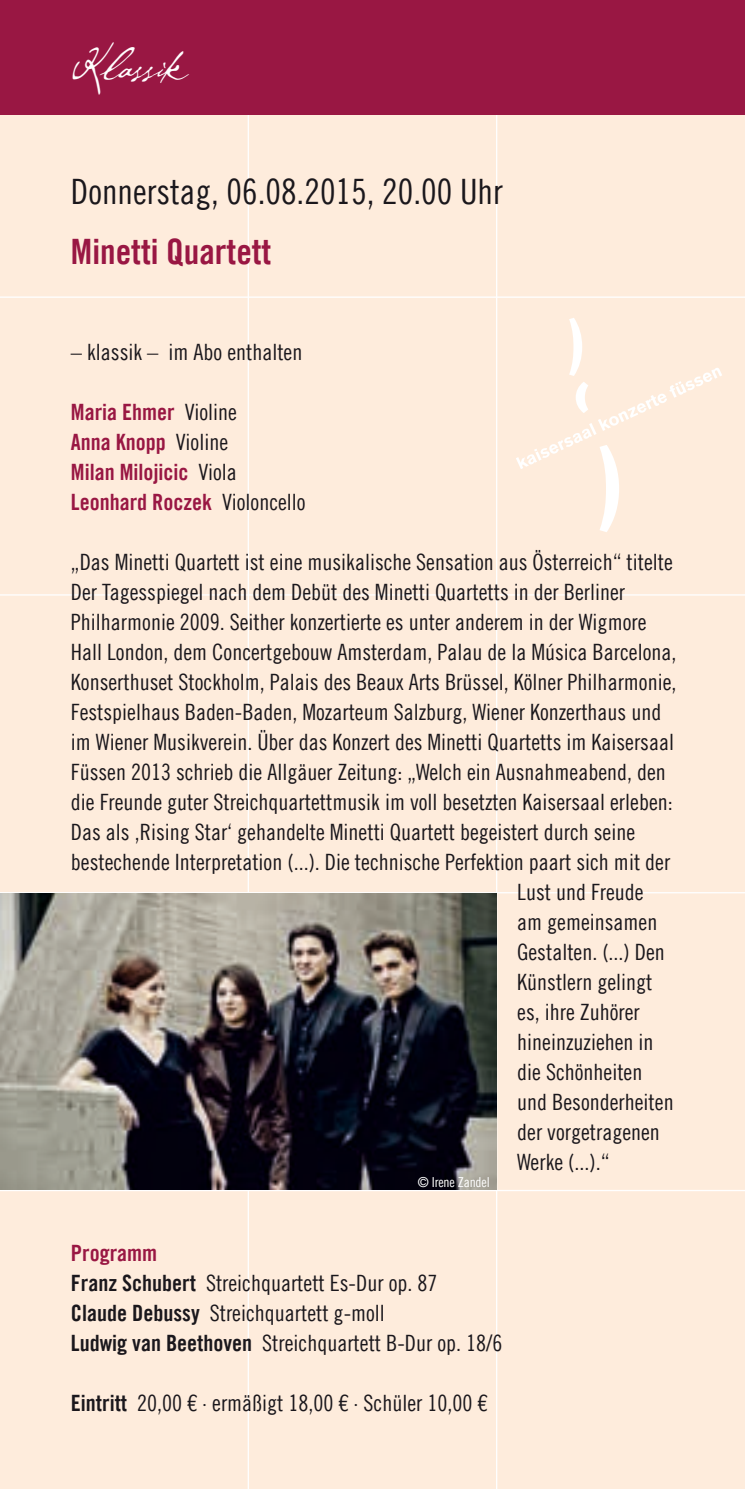
<style>
.page{position:relative;width:745px;height:1489px;background:#fff}
.page>*{position:absolute;margin:0;border:0;box-sizing:border-box;transform-origin:0 0}
.t1{font:45px "P22 Cezanne";color:#fff}
.t2{font:35px "Trade Gothic LT Com Cn 18";color:#1a171c}
.t3{font:35px "Trade Gothic LT Com Bd Cn 20";color:#991743}
.t4{font:22.5px/30px "Trade Gothic LT Com Cn 18";color:#1a171c}
.t5{font:22.5px/30px "Trade Gothic LT Com Bd Cn 20";color:#991743}
.t6{font:13.75px "Trade Gothic LT Com Cn 18";letter-spacing:-.01em;color:#fff}
.s1{font-family:"Trade Gothic LT Com Cn 18";color:#1a171c}
.s2{font-family:"Trade Gothic LT Com Bd Cn 20"}
</style>
<div class="page">
<div style="left:0;top:0;width:744px;height:1488px;background:#feecdc"></div>
<hr style="left:247px;top:0;width:2px;height:1488px;background:#fff">
<hr style="left:495px;top:0;width:2px;height:1488px;background:#fff">
<hr style="left:0;top:296px;width:744px;height:2px;background:#fff">
<hr style="left:0;top:594px;width:744px;height:1px;background:#fff">
<hr style="left:0;top:892px;width:744px;height:1px;background:#fff">
<hr style="left:0;top:1189px;width:744px;height:2px;background:#fff">
<div style="left:0;top:0;width:744px;height:115px;background:#991743"></div>
<img style="left:0;top:893px;width:495px;height:296px">
<svg style="left:516px;top:318px;width:205px;height:214px"></svg>
<h1 class="t1" style="left:71px;top:35px;width:119px">Klassik</h1>
<h2 class="t2" style="left:71px;top:171px;width:433px">Donnerstag, 06.08.2015, 20.00 Uhr</h2>
<h2 class="t3" style="left:71px;top:230px;width:202px">Minetti Quartett</h2>
<p class="t4" style="left:71px;top:337px;width:233px">– klassik – im Abo enthalten</p>
<p class="t5" style="left:71px;top:397px;width:236px">Maria Ehmer <span class="s1">Violine<br></span>Anna Knopp <span class="s1">Violine<br></span>Milan Milojicic <span class="s1">Viola<br></span>Leonhard Roczek <span class="s1">Violoncello</span></p>
<p class="t4" style="left:71px;top:547px;width:603px">„Das Minetti Quartett ist eine musikalische Sensation aus Österreich“ titelte</p>
<p class="t4" style="left:71px;top:577px;width:555px">Der Tagesspiegel nach dem Debüt des Minetti Quartetts in der Berliner</p>
<p class="t4" style="left:71px;top:607px;width:576px">Philharmonie 2009. Seither konzertierte es unter anderem in der Wigmore</p>
<p class="t4" style="left:71px;top:637px;width:606px">Hall London, dem Concertgebouw Amsterdam, Palau de la Música Barcelona,</p>
<p class="t4" style="left:71px;top:667px;width:606px">Konserthuset Stockholm, Palais des Beaux Arts Brüssel, Kölner Philharmonie,</p>
<p class="t4" style="left:71px;top:697px;width:591px">Festspielhaus Baden-Baden, Mozarteum Salzburg, Wiener Konzerthaus und</p>
<p class="t4" style="left:71px;top:727px;width:604px">im Wiener Musikverein. Über das Konzert des Minetti Quartetts im Kaisersaal</p>
<p class="t4" style="left:71px;top:757px;width:596px">Füssen 2013 schrieb die Allgäuer Zeitung: „Welch ein Ausnahmeabend, den</p>
<p class="t4" style="left:71px;top:787px;width:603px">die Freunde guter Streichquartettmusik im voll besetzten Kaisersaal erleben:</p>
<p class="t4" style="left:71px;top:817px;width:565px">Das als ‚Rising Star‘ gehandelte Minetti Quartett begeistert durch seine</p>
<p class="t4" style="left:71px;top:847px;width:600px">bestechende Interpretation (...). Die technische Perfektion paart sich mit der</p>
<p class="t4" style="left:517px;top:877px;width:128px">Lust und Freude</p>
<p class="t4" style="left:517px;top:907px;width:141px">am gemeinsamen</p>
<p class="t4" style="left:517px;top:937px;width:149px">Gestalten. (...) Den</p>
<p class="t4" style="left:517px;top:967px;width:136px">Künstlern gelingt</p>
<p class="t4" style="left:517px;top:997px;width:124px">es, ihre Zuhörer</p>
<p class="t4" style="left:517px;top:1027px;width:138px">hineinzuziehen in</p>
<p class="t4" style="left:517px;top:1057px;width:126px">die Schönheiten</p>
<p class="t4" style="left:517px;top:1087px;width:158px">und Besonderheiten</p>
<p class="t4" style="left:517px;top:1117px;width:144px">der vorgetragenen</p>
<p class="t4" style="left:517px;top:1147px;width:94px">Werke (...).“</p>
<p class="t6" style="left:417px;top:1173px;width:73px">© Irene Zandel</p>
<p class="t5" style="left:71px;top:1237px;width:88px">Programm</p>
<p class="t4" style="left:71px;top:1267px;width:433px"><span class="s2">Franz Schubert</span> Streichquartett Es-Dur op. 87<br><span class="s2">Claude Debussy</span> Streichquartett g-moll<br><span class="s2">Ludwig van Beethoven</span> Streichquartett B-Dur op. 18/6</p>
<p class="t4" style="left:71px;top:1387px;width:417px"><span class="s2">Eintritt</span> 20,00 € · ermäßigt 18,00 € · Schüler 10,00 €</p>
</div>
